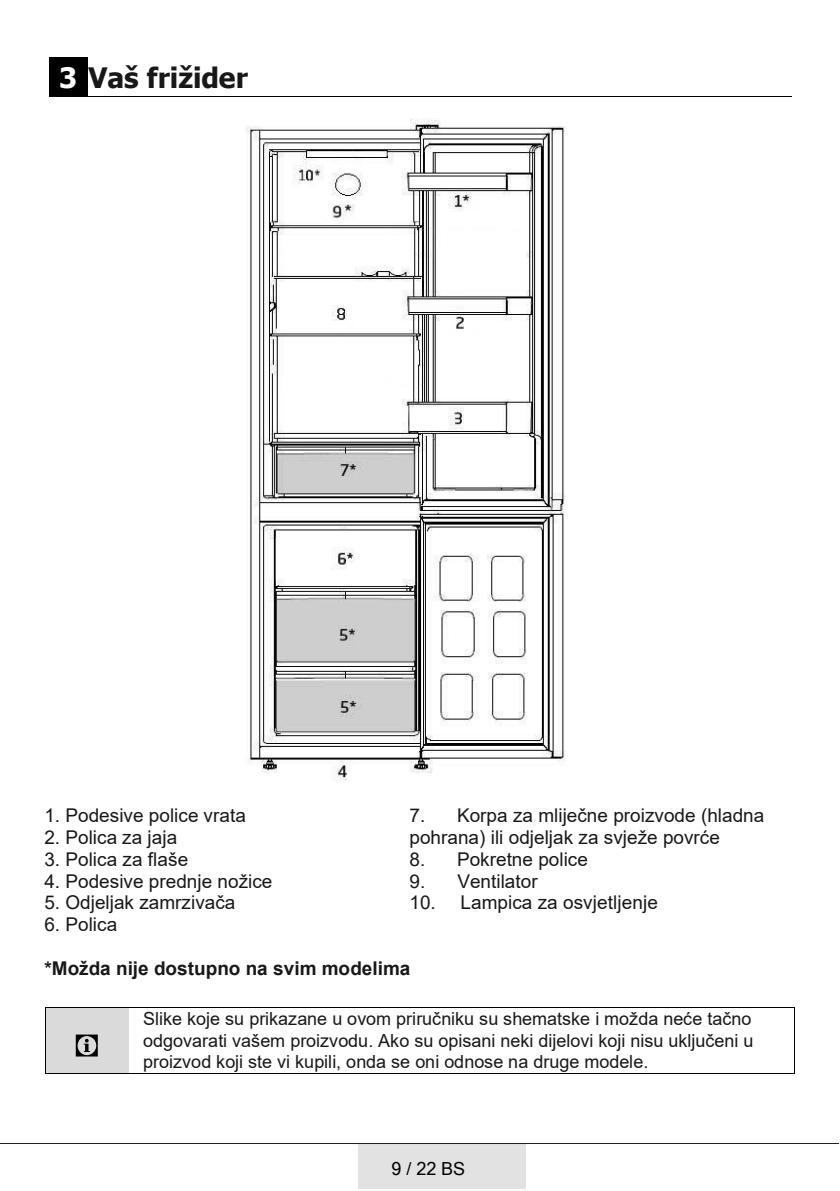
<style>
.page{position:relative;width:840px;height:1191px;background:#fff}
.page>*{position:absolute;margin:0;border:0;box-sizing:border-box;transform-origin:0 0}
.t1{font:700 28px "Tahoma";color:#181818}
.t2{font:19px/21.8px "Arial";color:#181818}
.t3{font:700 19px "Arial";color:#181818}
.t4{font:19px "Arial";color:#181818}
.t5{font:18px/21.8px "Arial";letter-spacing:.005em;color:#181818;text-align:justify}
.t6{font:18px "Microsoft Sans Serif";color:#000}
.s1{color:#fff}
.s2{font-style:inherit}
</style>
<div class="page">
<div style="left:49px;top:57px;width:39px;height:39px;background:#000"></div>
<hr style="left:86px;top:96px;width:705px;height:1px;background:#000">
<div style="left:46px;top:1008px;width:83px;height:65px;background:#dadada"></div>
<hr style="left:46px;top:1007px;width:83px;height:1px;background:#000">
<hr style="left:130px;top:1007px;width:664px;height:1px;background:#000">
<hr style="left:45px;top:1008px;width:1px;height:65px;background:#000">
<hr style="left:46px;top:1073px;width:83px;height:1px;background:#000">
<hr style="left:129px;top:1073px;width:665px;height:1px;background:#000">
<hr style="left:794px;top:1008px;width:1px;height:65px;background:#000">
<svg style="left:76px;top:1034px;width:22px;height:22px"></svg>
<img style="left:246px;top:119px;width:319px;height:662px">
<div style="left:358px;top:1143px;width:168px;height:45px;background:#e2e2e2"></div>
<hr style="left:0;top:1143px;width:839px;height:1px;background:#241f1f">
<h1 class="t1" style="left:59px;top:58px;width:190px"><span class="s1">3</span> Vaš frižider</h1>
<p class="t2" style="left:44px;top:804px;width:203px"><span class="s2">1.</span> Podesive police vrata</p>
<p class="t2" style="left:44px;top:826px;width:134px"><span class="s2">2.</span> Polica za jaja</p>
<p class="t2" style="left:44px;top:848px;width:146px"><span class="s2">3.</span> Polica za flaše</p>
<p class="t2" style="left:44px;top:870px;width:230px"><span class="s2">4.</span> Podesive prednje nožice</p>
<p class="t2" style="left:44px;top:892px;width:193px"><span class="s2">5.</span> Odjeljak zamrzivača</p>
<p class="t4" style="left:44px;top:911px;width:74px">6. Polica</p>
<p class="t2" style="left:410px;top:804px;width:356px"><span class="s2">7.</span> Korpa za mliječne proizvode (hladna pohrana) ili odjeljak za svježe povrće</p>
<p class="t2" style="left:410px;top:848px;width:180px"><span class="s2">8.</span> Pokretne police</p>
<p class="t2" style="left:410px;top:870px;width:130px"><span class="s2">9.</span> Ventilator</p>
<p class="t2" style="left:410px;top:892px;width:250px"><span class="s2">10.</span> Lampica za osvjetljenje</p>
<p class="t3" style="left:44px;top:955px;width:367px">*Možda nije dostupno na svim modelima</p>
<p class="t5" style="left:143px;top:1007px;width:612px">Slike koje su prikazane u ovom priručniku su shematske i možda neće tačno odgovarati vašem proizvodu. Ako su opisani neki dijelovi koji nisu uključeni u proizvod koji ste vi kupili, onda se oni odnose na druge modele.</p>
<p class="t6" style="left:392px;top:1157px;width:75px">9 / 22 BS</p>
</div>
